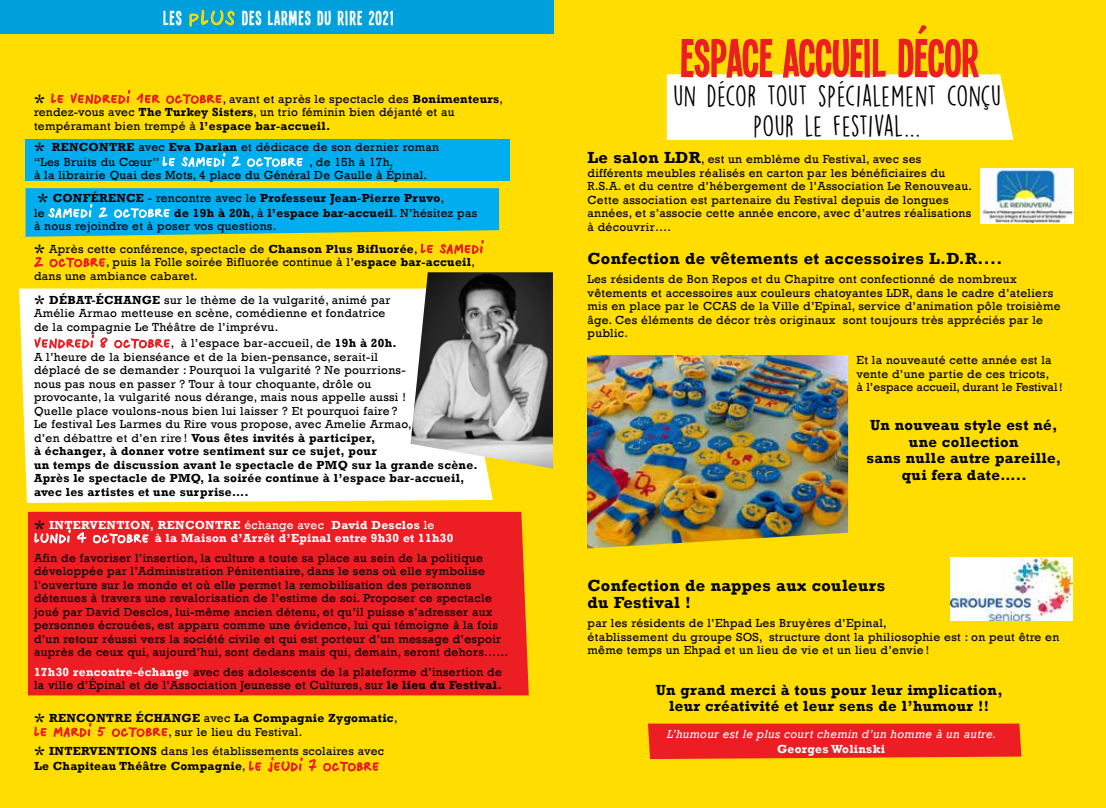
<style>
.page{position:relative;width:1106px;height:808px;background:#fff}
.page>*{position:absolute;margin:0;border:0;box-sizing:border-box;transform-origin:0 0}
.t1{font:58.5px "Single Sleeve";color:#ed1d24}
.t2{font:27px/29.5px "DK Lemon Yellow Sun";letter-spacing:.005em;color:#000;text-align:center}
.t3{font:22.05px "Single Sleeve";letter-spacing:.05em;color:#fff}
.t4{font:700 16.5px/16.5px "Rockwell";letter-spacing:.025em;color:#000}
.t5{font:700 15px/16.5px "Rockwell";letter-spacing:.025em;color:#000;text-align:center}
.t6{font:12px/13.5px "Rockwell";letter-spacing:.025em;color:#000}
.t7{font:700 12px/13.5px "Rockwell";letter-spacing:.025em;color:#000}
.t8{font:700 12px/13.5px "Rockwell";letter-spacing:.025em;color:#fff}
.t9{font:italic 12px "Rockwell";letter-spacing:.025em;color:#fff}
.s1{font-family:"Twingo France";font-size:24px;color:#fd0}
.s2{font-size:21px}
.s3{font-family:"Twingo France";font-size:15px;color:#ed1d24}
.s4{font-weight:700}
.s5{font-family:"Twingo France";font-size:15px;color:#fff}
.s6{font-weight:400;font-size:21px;color:#000}
.s7{font-weight:400}
.s8{font-family:"Twingo France";font-weight:400;font-size:15px}
.s9{font-weight:700;color:#fff}
.s10{font-weight:400;font-size:21px}
.s11{font-family:"Twingo France";font-weight:400;font-size:15px;color:#ed1d24}
.s12{font-weight:700;font-size:16.5px}
</style>
<div class="page">
<div style="left:0;top:0;width:553px;height:808px;background:#fd0"></div>
<div style="left:553px;top:0;width:553px;height:808px;background:#fd0"></div>
<img style="left:587px;top:355px;width:261px;height:194px">
<div style="left:667px;top:74px;width:346px;height:66px;background:#fff"></div>
<div style="left:19px;top:289px;width:474px;height:214px;background:#fff"></div>
<div style="left:28px;top:512px;width:501px;height:183px;background:#ed1d24"></div>
<div style="left:26px;top:139px;width:484px;height:42px;background:#00aeef"></div>
<img style="left:980px;top:168px;width:93px;height:56px">
<svg style="left:648px;top:723px;width:373px;height:36px;background:#ed2722"></svg>
<div style="left:0;top:0;width:553px;height:34px;background:#00a0dc"></div>
<svg style="left:189px;top:9px;width:46px;height:18px"></svg>
<svg style="left:51px;top:93px;width:13px;height:11px"></svg>
<svg style="left:70px;top:89px;width:90px;height:15px"></svg>
<svg style="left:166px;top:94px;width:56px;height:10px"></svg>
<svg style="left:26px;top:152px;width:473px;height:116px"></svg>
<svg style="left:34px;top:332px;width:60px;height:36px;background:#fce2e3"></svg>
<svg style="left:100px;top:337px;width:8px;height:11px"></svg>
<svg style="left:114px;top:336px;width:57px;height:13px"></svg>
<svg style="left:34px;top:517px;width:115px;height:46px;background:#ee3036"></svg>
<svg style="left:34px;top:723px;width:72px;height:15px"></svg>
<svg style="left:112px;top:727px;width:56px;height:10px"></svg>
<svg style="left:249px;top:757px;width:68px;height:16px"></svg>
<svg style="left:323px;top:761px;width:56px;height:11px"></svg>
<img style="left:410px;top:272px;width:143px;height:197px">
<img style="left:950px;top:557px;width:122px;height:64px">
<h3 class="t3" style="left:163px;top:5px;width:232px">LES <span class="s1">plus</span> DES LARMES DU RIRE 2021</h3>
<p class="t6" style="left:34px;top:92px;width:470px"><span class="s2">*</span> <span class="s3">le vendredi 1er octobre</span>, avant et après le spectacle des <span class="s4">Bonimenteurs</span>, rendez-vous avec <span class="s4">The Turkey Sisters</span>, un trio féminin bien déjanté et au tempéramant bien trempé à <span class="s4">l’espace bar-accueil.</span></p>
<p class="t6" style="left:34px;top:140px;width:407px;line-height:15px"><span class="s2">*</span> <span class="s4">RENCONTRE</span> avec <span class="s4">Eva Darlan</span> et dédicace de son dernier roman “Les Bruits du Cœur’’ <span class="s5">le samedi 2 octobre</span> , de 15h à 17h,</p>
<p class="t6" style="left:34px;top:164px;width:412px;line-height:22.5px">à la librairie Quai des Mots, 4 place du Général De Gaulle à Épinal.<br><span class="s2">*</span> <span class="s4">CONFÉRENCE</span> - rencontre avec le <span class="s4">Professeur Jean-Pierre Pruvo</span>,</p>
<p class="t6" style="left:34px;top:206px;width:445px">le <span class="s5">samedi 2 octobre</span> <span class="s4">de 19h à 20h</span>, à <span class="s4">l’espace bar-accueil</span>. N’hésitez pas à nous rejoindre et à poser vos questions.</p>
<p class="t6" style="left:34px;top:242px;width:451px"><span class="s2">*</span> Après cette conférence, spectacle de <span class="s4">Chanson Plus Bifluorée</span>, <span class="s3">le samedi<br>2 octobre</span>, puis la Folle soirée Bifluorée continue à l’<span class="s4">espace bar-accueil</span>, dans une ambiance cabaret.</p>
<p class="t6" style="left:34px;top:293px;width:358px"><span class="s2">*</span> <span class="s4">DÉBAT-ÉCHANGE</span> sur le thème de la vulgarité, animé par<br>Amélie Armao metteuse en scène, comédienne et fondatrice de la compagnie Le Théâtre de l’imprévu.</p>
<p class="t6" style="left:34px;top:337px;width:445px"><span class="s3">vendredi 8 octobre</span>, à l’espace bar-accueil, de <span class="s4">19h à 20h.<br></span>A l’heure de la bienséance et de la bien-pensance, serait-il<br>déplacé de se demander : Pourquoi la vulgarité ? Ne pourrions-<br>nous pas nous en passer ? Tour à tour choquante, drôle ou<br>provocante, la vulgarité nous dérange, mais nous appelle aussi !<br>Quelle place voulons-nous bien lui laisser ? Et pourquoi faire ?<br>Le festival Les Larmes du Rire vous propose, avec Amelie Armao,<br>d’en débattre et d’en rire ! <span class="s4">Vous êtes invités à participer,<br>à échanger, à donner votre sentiment sur ce sujet, pour<br>un temps de discussion avant le spectacle de PMQ sur la grande scène.<br>Après le spectacle de PMQ, la soirée continue à l’espace bar-accueil, avec les artistes et une surprise….</span></p>
<p class="t8" style="left:34px;top:518px;width:421px"><span class="s6">*</span> INTERVENTION, RENCONTRE <span class="s7">échange avec</span> David Desclos <span class="s7">le </span><span class="s8">lundi 4 octobre</span> à la Maison d’Arrêt d’Epinal entre 9h30 et 11h30</p>
<p class="t6" style="left:34px;top:551px;width:476px">Afin de favoriser l’insertion, la culture a toute sa place au sein de la politique développée par l’Administration Pénitentiaire, dans le sens où elle symbolise l’ouverture sur le monde et où elle permet la remobilisation des personnes détenues à travers une revalorisation de l’estime de soi. Proposer ce spectacle joué par David Desclos, lui-même ancien détenu, et qu’il puisse s’adresser aux personnes écrouées, est apparu comme une évidence, lui qui témoigne à la fois d’un retour réussi vers la société civile et qui est porteur d’un message d’espoir auprès de ceux qui, aujourd’hui, sont dedans mais qui, demain, seront dehors……</p>
<p class="t6" style="left:34px;top:665px;width:469px"><span class="s9">17h30 rencontre-échange</span> avec des adolescents de la plateforme d’insertion de la ville d’Épinal et de l’Association Jeunesse et Cultures, sur <span class="s4">le lieu du Festival.</span></p>
<p class="t7" style="left:34px;top:712px;width:365px"><span class="s10">*</span> RENCONTRE ÉCHANGE <span class="s7">avec</span> La Compagnie Zygomatic<span class="s7">, </span><span class="s11">le mardi 5 octobre</span><span class="s7">, sur le lieu du Festival.</span></p>
<p class="t7" style="left:34px;top:744px;width:352px;line-height:15px"><span class="s10">*</span> INTERVENTIONS <span class="s7">dans les établissements scolaires avec<br></span>Le Chapiteau Théâtre Compagnie<span class="s7">,</span> <span class="s11">le jeudi 7 octobre</span></p>
<h1 class="t1" style="left:680px;top:25px;width:300px">ESPACE ACCUEIL DÉCOR</h1>
<h2 class="t2" style="left:673px;top:81px;width:329px">UN DÉCOR TOUT SPÉCIALEMENT CONÇU<br>POUR LE FESTIVAL...</h2>
<p class="t6" style="left:587px;top:153px;width:386px"><span class="s12">Le salon LDR</span>, est un emblème du Festival, avec ses différents meubles réalisés en carton par les bénéficiaires du R.S.A. et du centre d’hébergement de l’Association Le Renouveau.<br>Cette association est partenaire du Festival depuis de longues années, et s’associe cette année encore, avec d’autres réalisations à découvrir….</p>
<h3 class="t4" style="left:587px;top:250px;width:416px">Confection de vêtements et accessoires L.D.R....</h3>
<p class="t6" style="left:587px;top:273px;width:474px">Les résidents de Bon Repos et du Chapitre ont confectionné de nombreux vêtements et accessoires aux couleurs chatoyantes LDR, dans le cadre d’ateliers mis en place par le CCAS de la Ville d’Epinal, service d’animation pôle troisième âge. Ces éléments de décor très originaux sont toujours très appréciés par le public.</p>
<p class="t6" style="left:856px;top:354px;width:207px">Et la nouveauté cette année est la vente d’une partie de ces tricots,<br>à l’espace accueil, durant le Festival!</p>
<p class="t5" style="left:866px;top:417px;width:196px">Un nouveau style est né, une collection<br>sans nulle autre pareille, qui fera date…..</p>
<h3 class="t4" style="left:587px;top:577px;width:299px">Confection de nappes aux couleurs du Festival !</h3>
<p class="t6" style="left:587px;top:616px;width:473px">par les résidents de l’Ehpad Les Bruyères d’Epinal,<br>établissement du groupe SOS, structure dont la philiosophie est : on peut être en même temps un Ehpad et un lieu de vie et un lieu d’envie !</p>
<p class="t5" style="left:655px;top:681px;width:348px">Un grand merci à tous pour leur implication, leur créativité et leur sens de l’humour !!</p>
<p class="t9" style="left:667px;top:727px;width:331px">L’humour est le plus court chemin d’un homme à un autre.</p>
<p class="t8" style="left:777px;top:742px;width:109px">Georges Wolinski</p>
</div>
